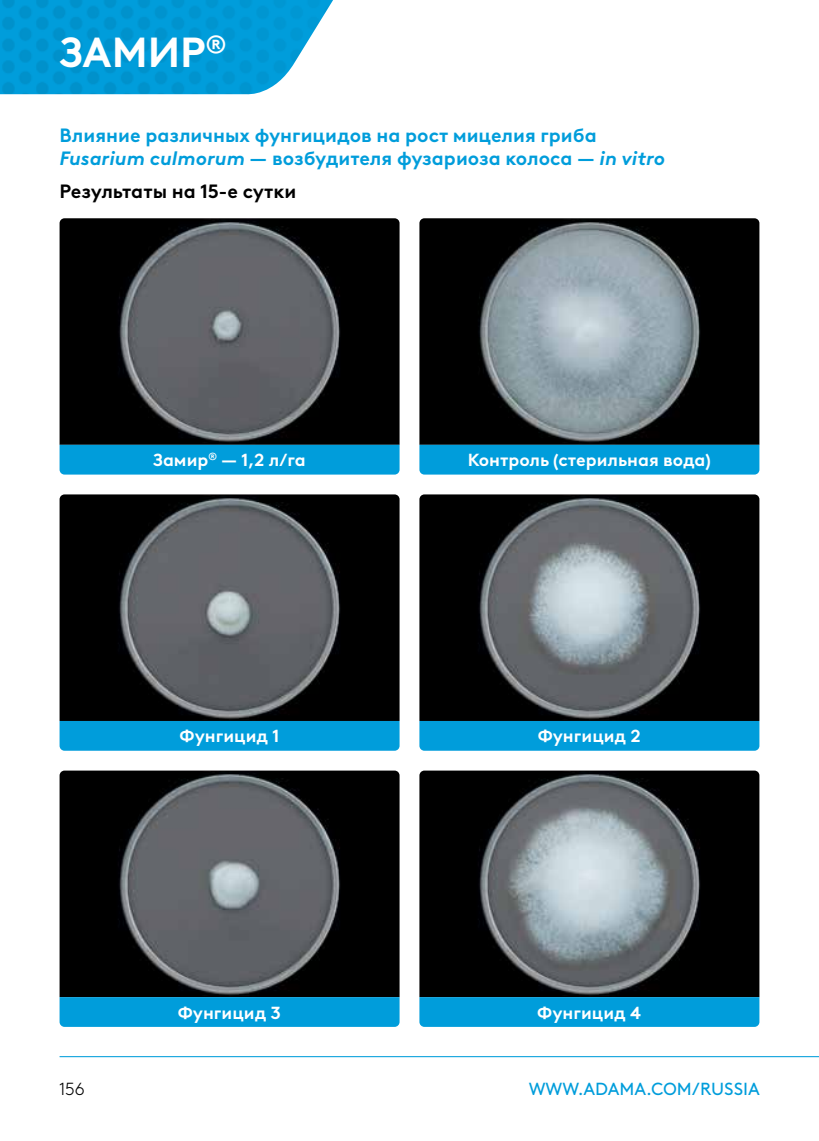
<style>
.page{position:relative;width:819px;height:1141px;background:#fff}
.page>*{position:absolute;margin:0;border:0;box-sizing:border-box;transform-origin:0 0}
.t1{font:700 42px "Brown LL Pan";color:#fff}
.t2{font:700 19.25px/22.8px "Brown LL Pan";color:#009ddb}
.t3{font:700 19.25px "Brown LL Pan";color:#000}
.t4{font:700 17.5px "Brown LL Pan";color:#fff}
.t5{font:17.5px "Brown LL Pan";color:#009ddb}
.t6{font:300 17.5px "Brown LL Pan";color:#000}
.s1{font-style:italic}
</style>
<div class="page">
<img style="left:0;top:0;width:333px;height:95px">
<hr style="left:60px;top:1056px;width:759px;height:1px;background:#009ddb">
<img style="left:60px;top:218px;width:339px;height:227px">
<div style="left:60px;top:445px;width:339px;height:30px;background:#009ddb"></div>
<img style="left:419px;top:218px;width:340px;height:227px">
<div style="left:419px;top:445px;width:340px;height:30px;background:#009ddb"></div>
<img style="left:60px;top:494px;width:339px;height:227px">
<div style="left:60px;top:721px;width:339px;height:30px;background:#009ddb"></div>
<img style="left:419px;top:494px;width:340px;height:227px">
<div style="left:419px;top:721px;width:340px;height:30px;background:#009ddb"></div>
<img style="left:60px;top:771px;width:339px;height:226px">
<div style="left:60px;top:997px;width:339px;height:30px;background:#009ddb"></div>
<img style="left:419px;top:771px;width:340px;height:226px">
<svg style="left:419px;top:997px;width:340px;height:30px"></svg>
<h1 class="t1" style="left:60px;top:20px;width:168px">ЗАМИР<sup>®</sup></h1>
<p class="t2" style="left:60px;top:123px;width:607px">Влияние различных фунгицидов на рост мицелия гриба<br><span class="s1">Fusarium culmorum</span> — возбудителя фузариоза колоса — <span class="s1">in vitro</span></p>
<p class="t3" style="left:60px;top:176px;width:238px">Результаты на 15-е сутки</p>
<p class="t4" style="left:153px;top:447px;width:154px">Замир<sup>®</sup> — 1,2 л/га</p>
<p class="t4" style="left:467px;top:447px;width:245px">Контроль (стерильная вода)</p>
<p class="t4" style="left:179px;top:723px;width:101px">Фунгицид 1</p>
<p class="t4" style="left:537px;top:723px;width:105px">Фунгицид 2</p>
<p class="t4" style="left:178px;top:999px;width:105px">Фунгицид 3</p>
<p class="t4" style="left:537px;top:999px;width:105px">Фунгицид 4</p>
<p class="t6" style="left:60px;top:1076px;width:26px">156</p>
<p class="t5" style="left:528px;top:1076px;width:233px">WWW.ADAMA.COM/RUSSIA</p>
</div>
